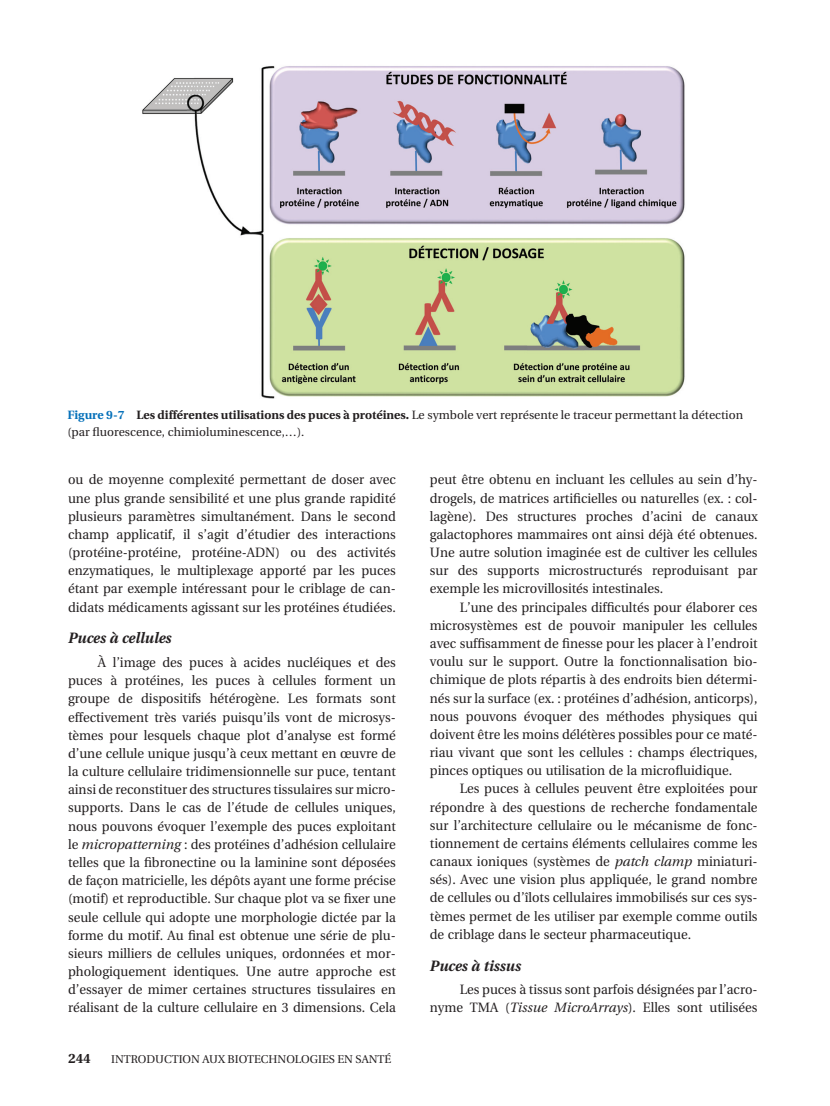
<style>
.page{position:relative;width:830px;height:1106px;background:#fff}
.page>*{position:absolute;margin:0;border:0;box-sizing:border-box;transform-origin:0 0}
.t1{font:italic 700 15px "Utopia";color:#231f20;scale:.96 1}
.t2{font:13.5px/18.1px "Utopia";color:#231f20;text-align:justify;scale:.96 1}
.t3{font:700 13.5px "Utopia";color:#231f20}
.t4{font:12px/16.5px "Utopia";color:#231f20}
.t5{font:11.25px "Utopia";color:#231f20}
.s1{font-weight:700;color:#0671ba}
.s2{font-weight:700}
.s3{font-style:italic}
</style>
<div class="page">
<img style="left:142px;top:66px;width:543px;height:332px">
<p class="t4" style="left:67px;top:408px;width:677px"><span class="s1">Figure 9-7</span> <span class="s2">Les différentes utilisations des puces à protéines.</span> Le symbole vert représente le traceur permettant la détection (par fluorescence, chimioluminescence,…).</p>
<p class="t2" style="left:68px;top:472px;width:343px">ou de moyenne complexité permettant de doser avec une plus grande sensibilité et une plus grande rapidité plusieurs paramètres simultanément. Dans le second champ applicatif, il s’agit d’étudier des interactions (protéine-protéine, protéine-ADN) ou des activités enzymatiques, le multiplexage apporté par les puces étant par exemple intéressant pour le criblage de can&shy;didats médicaments agissant sur les protéines étudiées.</p>
<p class="t1" style="left:68px;top:632px;width:109px">Puces à cellules</p>
<p class="t2" style="left:68px;top:654px;width:343px;text-indent:30px">À l’image des puces à acides nucléiques et des puces à protéines, les puces à cellules forment un groupe de dispositifs hétérogène. Les formats sont effectivement très variés puisqu’ils vont de microsys&shy;tèmes pour lesquels chaque plot d’analyse est formé d’une cellule unique jusqu’à ceux mettant en œuvre de la culture cellulaire tridimensionnelle sur puce, tentant ainsi de reconstituer des structures tissulaires sur micro&shy;supports. Dans le cas de l’étude de cellules uniques, nous pouvons évoquer l’exemple des puces exploitant le <span class="s3">micropatterning</span> : des protéines d’adhésion cellulaire telles que la fibronectine ou la laminine sont déposées de façon matricielle, les dépôts ayant une forme précise (motif) et reproductible. Sur chaque plot va se fixer une seule cellule qui adopte une morphologie dictée par la forme du motif. Au final est obtenue une série de plu&shy;sieurs milliers de cellules uniques, ordonnées et mor&shy;phologiquement identiques. Une autre approche est d’essayer de mimer certaines structures tissulaires en réalisant de la culture cellulaire en 3 dimensions. Cela</p>
<p class="t3" style="left:68px;top:1052px;width:24px">244</p>
<p class="t5" style="left:111px;top:1054px;width:282px">INTRODUCTION AUX BIOTECHNOLOGIES EN SANTÉ</p>
<p class="t2" style="left:429px;top:472px;width:343px">peut être obtenu en incluant les cellules au sein d’hy&shy;drogels, de matrices artificielles ou naturelles (ex. : col&shy;lagène). Des structures proches d’acini de canaux galactophores mammaires ont ainsi déjà été obtenues.<br>Une autre solution imaginée est de cultiver les cellules sur des supports microstructurés reproduisant par exemple les microvillosités intestinales.</p>
<p class="t2" style="left:429px;top:599px;width:343px;text-indent:30px">L’une des principales difficultés pour élaborer ces microsystèmes est de pouvoir manipuler les cellules avec suffisamment de finesse pour les placer à l’endroit voulu sur le support. Outre la fonctionnalisation bio&shy;chimique de plots répartis à des endroits bien détermi&shy;nés sur la surface (ex. : protéines d’adhésion, anticorps), nous pouvons évoquer des méthodes physiques qui doivent être les moins délétères possibles pour ce maté&shy;riau vivant que sont les cellules : champs électriques, pinces optiques ou utilisation de la microfluidique.</p>
<p class="t2" style="left:429px;top:781px;width:343px;text-indent:30px">Les puces à cellules peuvent être exploitées pour répondre à des questions de recherche fondamentale sur l’architecture cellulaire ou le mécanisme de fonc&shy;tionnement de certains éléments cellulaires comme les canaux ioniques (systèmes de <span class="s3">patch clamp</span> miniaturi&shy;sés). Avec une vision plus appliquée, le grand nombre de cellules ou d’îlots cellulaires immobilisés sur ces sys&shy;tèmes permet de les utiliser par exemple comme outils de criblage dans le secteur pharmaceutique.</p>
<p class="t1" style="left:429px;top:959px;width:96px">Puces à tissus</p>
<p class="t2" style="left:429px;top:981px;width:343px;text-align:right">Les puces à tissus sont parfois désignées par l’acro&shy;nyme TMA (<span class="s3">Tissue MicroArrays</span> ). Elles sont utilisées</p>
</div>
